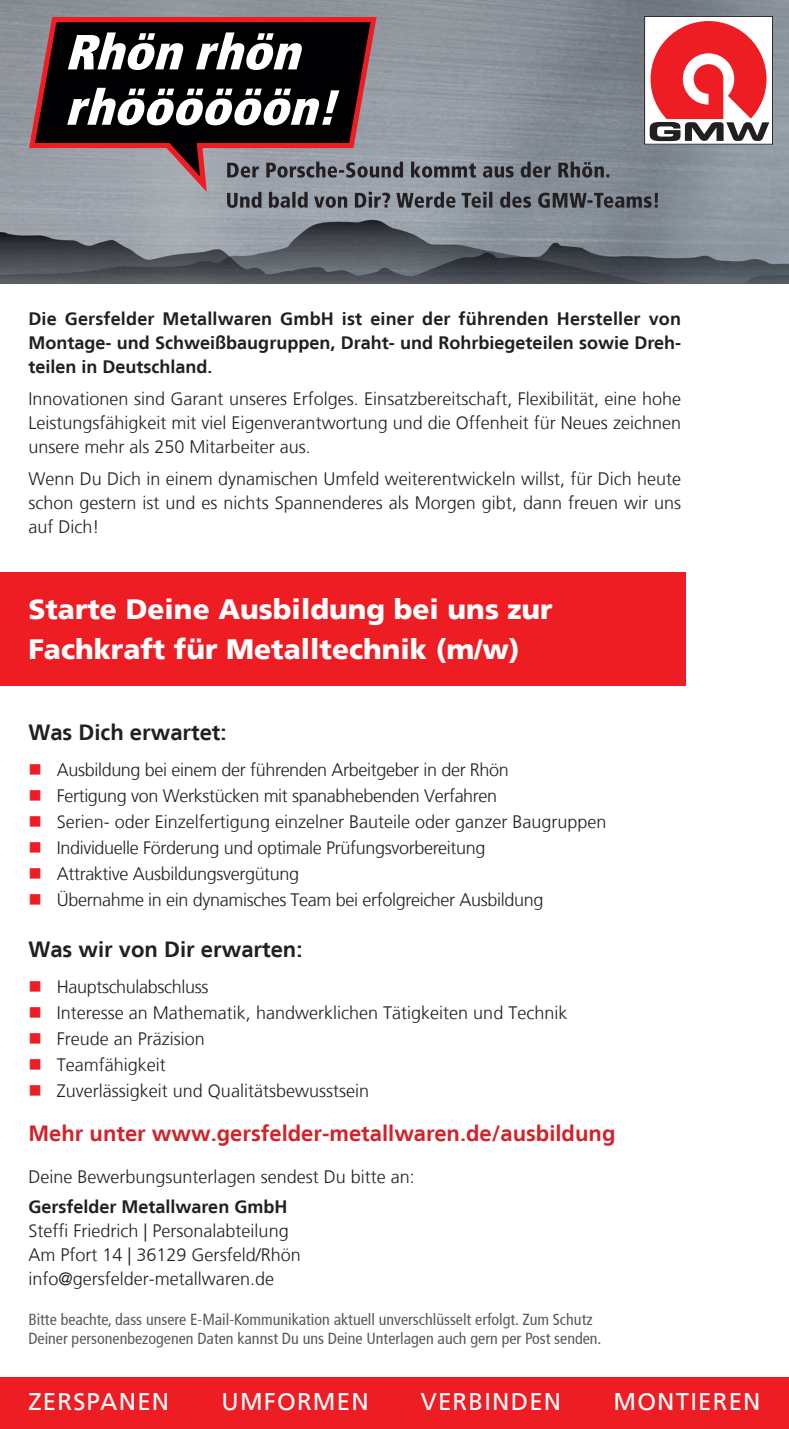
<style>
.page{position:relative;width:789px;height:1429px;background:#fff}
.page>*{position:absolute;margin:0;border:0;box-sizing:border-box;transform-origin:0 0}
.t1{font:900 28px/40px "Frutiger LT";color:#fff}
.t2{font:24px "Frutiger LT";letter-spacing:.05em;color:#fff}
.t3{font:700 22px "Frutiger LT";color:#d1232a}
.t4{font:700 22px "Frutiger LT";color:#231f20}
.t5{font:300 18px/24px "Frutiger LT";color:#231f20;text-align:justify}
.t6{font:300 18px "Frutiger LT";letter-spacing:-.02em;color:#231f20}
.t7{font:700 18px/24px "Frutiger LT";color:#231f20;text-align:justify}
.t8{font:condensed 16px/19.2px "Frutiger";color:#57585a}
.s1{color:#ee1d23}
</style>
<div class="page">
<div style="left:0;top:572px;width:685px;height:113px;background:#ee1d23"></div>
<div style="left:0;top:1378px;width:788px;height:51px;background:#ee1d23"></div>
<img style="left:0;top:0;width:788px;height:283px">
<div style="left:643px;top:16px;width:129px;height:129px;background:#fff"></div>
<div style="left:643px;top:16px;width:129px;height:129px;border:1px solid #231f20"></div>
<svg style="left:649px;top:21px;width:119px;height:120px"></svg>
<svg style="left:17px;top:14px;width:362px;height:186px;background:#5f4c51"></svg>
<svg style="left:67px;top:88px;width:272px;height:37px"></svg>
<svg style="left:68px;top:32px;width:234px;height:38px"></svg>
<svg style="left:227px;top:192px;width:430px;height:16px;background:#65686d"></svg>
<svg style="left:227px;top:162px;width:382px;height:16px;background:#686b71"></svg>
<p class="t7" style="left:28px;top:307px;width:654px">Die Gersfelder Metallwaren GmbH ist einer der führenden Hersteller von Montage- und Schweißbaugruppen, Draht- und Rohrbiegeteilen sowie Dreh&shy;teilen in Deutschland.</p>
<p class="t5" style="left:28px;top:387px;width:653px">Innovationen sind Garant unseres Erfolges. Einsatzbereitschaft, Flexibilität, eine hohe Leistungsfähigkeit mit viel Eigenverantwortung und die Offenheit für Neues zeichnen unsere mehr als 250 Mitarbeiter aus.</p>
<p class="t5" style="left:28px;top:467px;width:654px">Wenn Du Dich in einem dynamischen Umfeld weiterentwickeln willst, für Dich heute schon gestern ist und es nichts Spannenderes als Morgen gibt, dann freuen wir uns auf Dich!</p>
<h1 class="t1" style="left:28px;top:589px;width:525px">Starte Deine Ausbildung bei uns zur<br>Fachkraft für Metalltechnik (m/w)</h1>
<p class="t4" style="left:28px;top:719px;width:200px">Was Dich erwartet:</p>
<p class="t6" style="left:28px;top:760px;width:481px"><span class="s1">■</span> Ausbildung bei einem der führenden Arbeitgeber in der Rhön</p>
<p class="t6" style="left:28px;top:785px;width:470px"><span class="s1">■</span> Fertigung von Werkstücken mit spanabhebenden Verfahren</p>
<p class="t5" style="left:28px;top:810px;width:579px"><span class="s1">■</span> Serien- oder Einzelfertigung einzelner Bauteile oder ganzer Baugruppen</p>
<p class="t6" style="left:28px;top:837px;width:458px"><span class="s1">■</span> Individuelle Förderung und optimale Prüfungsvorbereitung</p>
<p class="t6" style="left:28px;top:863px;width:272px"><span class="s1">■</span> Attraktive Ausbildungsvergütung</p>
<p class="t6" style="left:28px;top:889px;width:516px"><span class="s1">■</span> Übernahme in ein dynamisches Team bei erfolgreicher Ausbildung</p>
<p class="t4" style="left:28px;top:936px;width:275px">Was wir von Dir erwarten:</p>
<p class="t6" style="left:28px;top:976px;width:181px"><span class="s1">■</span> Hauptschulabschluss</p>
<p class="t5" style="left:28px;top:1000px;width:540px"><span class="s1">■</span> Interesse an Mathematik, handwerklichen Tätigkeiten und Technik</p>
<p class="t5" style="left:28px;top:1026px;width:178px"><span class="s1">■</span> Freude an Präzision</p>
<p class="t5" style="left:28px;top:1052px;width:139px"><span class="s1">■</span> Teamfähigkeit</p>
<p class="t5" style="left:28px;top:1078px;width:342px"><span class="s1">■</span> Zuverlässigkeit und Qualitätsbewusstsein</p>
<p class="t3" style="left:28px;top:1120px;width:588px">Mehr unter www.gersfelder-metallwaren.de/ausbildung</p>
<p class="t5" style="left:28px;top:1164px;width:388px">Deine Bewerbungsunterlagen sendest Du bitte an:</p>
<p class="t7" style="left:28px;top:1194px;width:260px">Gersfelder Metallwaren GmbH</p>
<p class="t5" style="left:28px;top:1218px;width:274px;text-align:left">Steffi Friedrich | Personalabteilung<br>Am Pfort 14 | 36129 Gersfeld/Rhön info@gersfelder-metallwaren.de</p>
<p class="t8" style="left:28px;top:1309px;width:574px">Bitte beachte, dass unsere E-Mail-Kommunikation aktuell unverschlüsselt erfolgt. Zum Schutz<br>Deiner personenbezogenen Daten kannst Du uns Deine Unterlagen auch gern per Post senden.</p>
<h2 class="t2" style="left:28px;top:1387px;width:142px">ZERSPANEN</h2>
<h2 class="t2" style="left:221px;top:1387px;width:149px">UMFORMEN</h2>
<h2 class="t2" style="left:420px;top:1387px;width:142px">VERBINDEN</h2>
<h2 class="t2" style="left:613px;top:1387px;width:148px">MONTIEREN</h2>
</div>
